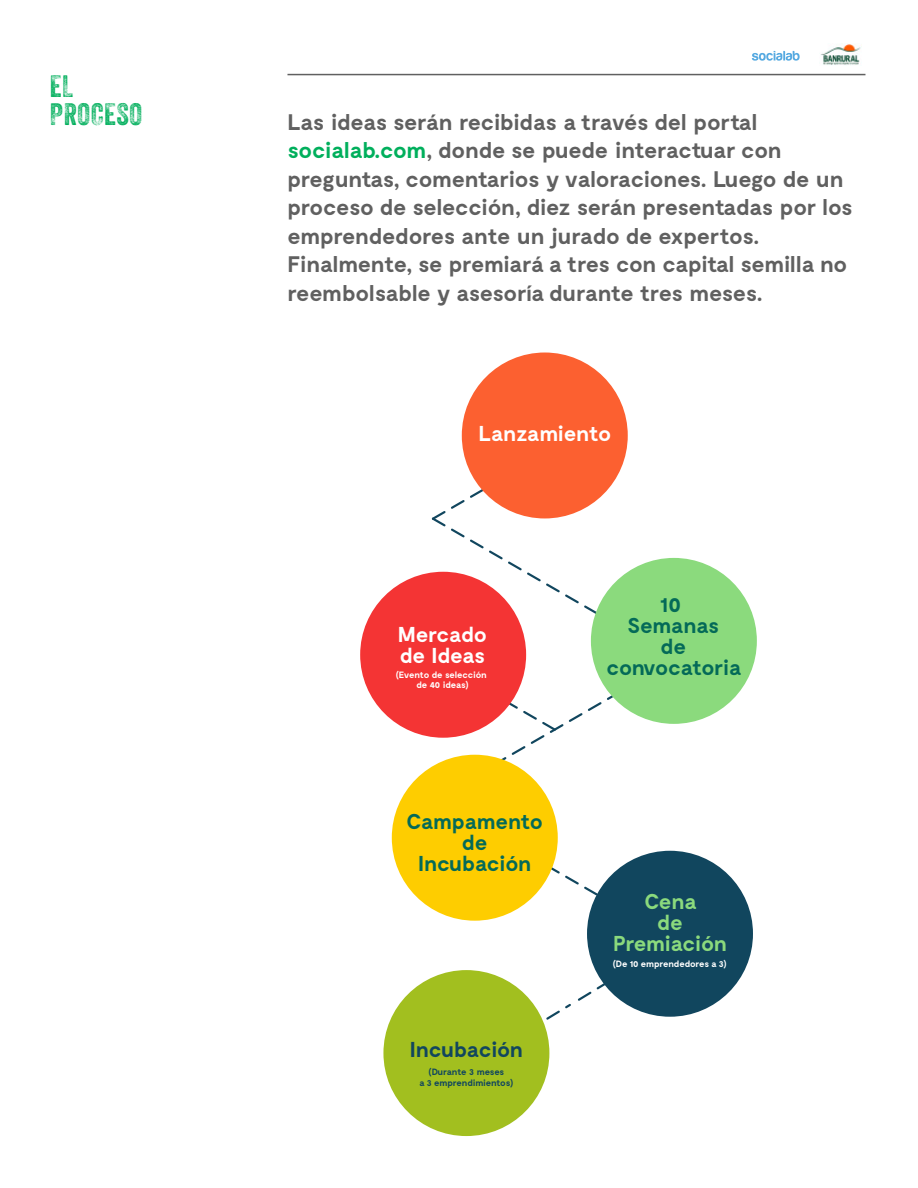
<style>
.page{position:relative;width:918px;height:1188px;background:#fff}
.page>*{position:absolute;margin:0;border:0;box-sizing:border-box;transform-origin:0 0}
.t1{font:30px/28.5px "Veneer Three";letter-spacing:.02em;color:#00af5c}
.t2{font:700 22.5px/28.5px "Moderat";letter-spacing:-.015em;color:#606060}
.t3{font:700 21.6px/21px "Moderat";letter-spacing:-.015em;color:#046a58;text-align:center}
.t4{font:700 21.6px/21px "Moderat";letter-spacing:-.015em;color:#fff}
.t5{font:700 21.6px/21px "Moderat";letter-spacing:-.015em;color:#8bda7d;text-align:center}
.t6{font:700 21.6px "Moderat";letter-spacing:-.015em;color:#11465e}
.t7{font:700 9.15px/10.6px "Moderat";letter-spacing:-.015em;color:#fff;text-align:center}
.t8{font:700 9.15px/10.6px "Moderat";letter-spacing:-.02em;color:#11465e;text-align:center}
.s1{color:#00af5c}
</style>
<div class="page">
<hr style="left:287px;top:74px;width:578px;height:1px;background:#606060">
<svg style="left:752px;top:51px;width:48px;height:10px"></svg>
<img style="left:820px;top:44px;width:41px;height:21px">
<svg style="left:432px;top:447px;width:244px;height:618px"></svg>
<div style="left:462px;top:353px;width:166px;height:165px;background:#fc6030;border-radius:50%"></div>
<div style="left:591px;top:558px;width:166px;height:166px;background:#8bda7d;border-radius:50%"></div>
<div style="left:360px;top:572px;width:166px;height:166px;background:#f43434;border-radius:50%"></div>
<div style="left:383px;top:970px;width:166px;height:166px;background:#a2bf1f;border-radius:50%"></div>
<div style="left:392px;top:755px;width:166px;height:166px;background:#fecd00;border-radius:50%"></div>
<div style="left:587px;top:851px;width:166px;height:166px;background:#11465e;border-radius:50%"></div>
<h1 class="t1" style="left:50px;top:71px;width:94px">EL<br>PROCESO</h1>
<p class="t2" style="left:287px;top:108px;width:567px">Las ideas serán recibidas a través del portal <span class="s1">socialab.com</span>, donde se puede interactuar con preguntas, comentarios y valoraciones. Luego de un proceso de selección, diez serán presentadas por los emprendedores ante un jurado de expertos.<br>Finalmente, se premiará a tres con capital semilla no reembolsable y asesoría durante tres meses.</p>
<p class="t4" style="left:478px;top:424px;width:134px">Lanzamiento</p>
<p class="t4" style="left:398px;top:625px;width:91px">Mercado de Ideas</p>
<p class="t7" style="left:396px;top:669px;width:92px">(Evento de selección de 40 ideas)</p>
<p class="t3" style="left:406px;top:812px;width:138px">Campamento de<br>Incubación</p>
<p class="t6" style="left:410px;top:1037px;width:115px">Incubación</p>
<p class="t8" style="left:420px;top:1067px;width:95px">(Durante 3 meses<br>a 3 emprendimientos)</p>
<p class="t3" style="left:607px;top:595px;width:136px">10<br>Semanas<br>de convocatoria</p>
<p class="t5" style="left:613px;top:891px;width:116px">Cena<br>de<br>Premiación</p>
<p class="t7" style="left:613px;top:958px;width:116px">(De 10 emprendedores a 3)</p>
</div>
